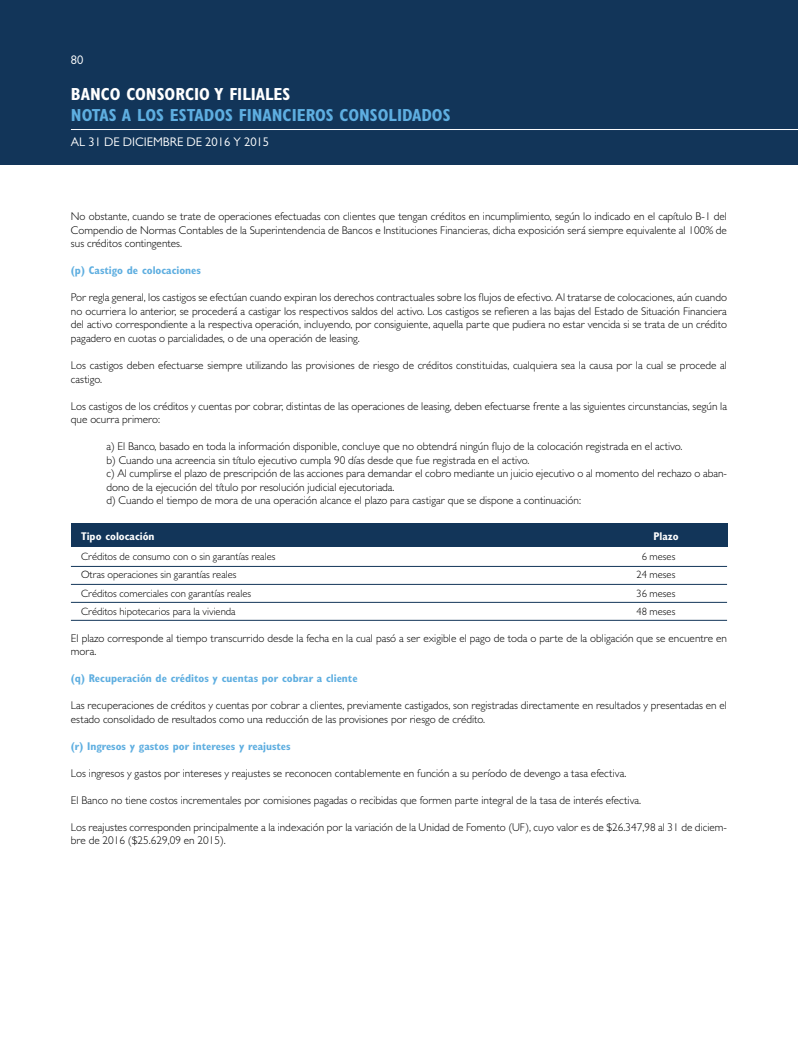
<style>
.page{position:relative;width:798px;height:1046px;background:#fff}
.page>*{position:absolute;margin:0;border:0;box-sizing:border-box;transform-origin:0 0}
.t1{font:700 condensed 17.5px "Gill Sans MT Pro";color:#5eaee0}
.t2{font:700 condensed 17.5px "Gill Sans MT Pro";color:#fff}
.t3{font:12.5px "Gill Sans MT Pro";color:#fff}
.t4{font:300 11.25px/13.5px "Gill Sans MT Pro";color:#000}
.t5{font:700 condensed 11.25px "Gill Sans MT Pro";color:#5eaee0}
.t6{font:700 condensed 11.25px "Gill Sans MT Pro";color:#fff}
.t7{font:300 10.62px/18.1px "Gill Sans MT Pro";color:#000}
</style>
<div class="page">
<div style="left:0;top:0;width:797px;height:165px;background:#123559"></div>
<hr style="left:71px;top:129px;width:726px;height:1px;background:#fff">
<div style="left:71px;top:523px;width:655px;height:23px;background:#123559"></div>
<hr style="left:71px;top:566px;width:655px;height:1px;background:#123559">
<hr style="left:71px;top:584px;width:655px;height:1px;background:#123559">
<hr style="left:71px;top:602px;width:655px;height:1px;background:#123559">
<hr style="left:71px;top:620px;width:655px;height:1px;background:#123559">
<p class="t3" style="left:71px;top:52px;width:14px">80</p>
<h1 class="t2" style="left:71px;top:83px;width:221px">BANCO CONSORCIO Y FILIALES</h1>
<h1 class="t1" style="left:71px;top:104px;width:381px">NOTAS A LOS ESTADOS FINANCIEROS CONSOLIDADOS</h1>
<p class="t3" style="left:71px;top:134px;width:60px">AL 31 DE DICIEMBRE</p>
<p class="t3" style="left:186px;top:134px;width:84px">DE 2016 Y 2015</p>
<p class="t4" style="left:71px;top:210px;width:657px;text-align:justify">No obstante, cuando se trate de operaciones efectuadas con clientes que tengan créditos en incumplimiento, según lo indicado en el capítulo B-1 del Compendio de Normas Contables de la Superintendencia de Bancos e Instituciones Financieras, dicha exposición será siempre equivalente al 100% de sus créditos contingentes.</p>
<p class="t5" style="left:71px;top:264px;width:131px">(p) Castigo de colocaciones</p>
<p class="t4" style="left:71px;top:291px;width:657px;text-align:justify">Por regla general, los castigos se efectúan cuando expiran los derechos contractuales sobre los flujos de efectivo. Al tratarse de colocaciones, aún cuando no ocurriera lo anterior, se procederá a castigar los respectivos saldos del activo. Los castigos se refieren a las bajas del Estado de Situación Financiera del activo correspondiente a la respectiva operación, incluyendo, por consiguiente, aquella parte que pudiera no estar vencida si se trata de un crédito pagadero en cuotas o parcialidades, o de una operación de leasing.</p>
<p class="t4" style="left:71px;top:358px;width:657px">Los castigos deben efectuarse siempre utilizando las provisiones de riesgo de créditos constituidas, cualquiera sea la causa por la cual se procede al castigo.</p>
<p class="t4" style="left:71px;top:399px;width:657px">Los castigos de los créditos y cuentas por cobrar, distintas de las operaciones de leasing, deben efectuarse frente a las siguientes circunstancias, según la que ocurra primero:</p>
<p class="t4" style="left:106px;top:439px;width:622px">a) El Banco, basado en toda la información disponible, concluye que no obtendrá ningún flujo de la colocación registrada en el activo.<br>b) Cuando una acreencia sin título ejecutivo cumpla 90 días desde que fue registrada en el activo.<br>c) Al cumplirse el plazo de prescripción de las acciones para demandar el cobro mediante un juicio ejecutivo o al momento del rechazo o aban&shy;dono de la ejecución del título por resolución judicial ejecutoriada.<br>d) Cuando el tiempo de mora de una operación alcance el plazo para castigar que se dispone a continuación:</p>
<p class="t6" style="left:81px;top:529px;width:75px">Tipo colocación</p>
<p class="t7" style="left:81px;top:547px;width:196px">Créditos de consumo con o sin garantías reales Otras operaciones sin garantías reales<br>Créditos comerciales con garantías reales Créditos hipotecarios para la vivienda</p>
<p class="t6" style="left:653px;top:529px;width:27px">Plazo</p>
<p class="t7" style="left:636px;top:547px;width:41px;text-align:center">6 meses<br>24 meses<br>36 meses<br>48 meses</p>
<p class="t4" style="left:71px;top:631px;width:657px">El plazo corresponde al tiempo transcurrido desde la fecha en la cual pasó a ser exigible el pago de toda o parte de la obligación que se encuentre en mora.</p>
<p class="t5" style="left:71px;top:671px;width:288px">(q) Recuperación de créditos y cuentas por cobrar a cliente</p>
<p class="t4" style="left:71px;top:698px;width:657px">Las recuperaciones de créditos y cuentas por cobrar a clientes, previamente castigados, son registradas directamente en resultados y presentadas en el estado consolidado de resultados como una reducción de las provisiones por riesgo de crédito.</p>
<p class="t5" style="left:71px;top:739px;width:221px">(r) Ingresos y gastos por intereses y reajustes</p>
<p class="t4" style="left:71px;top:766px;width:556px">Los ingresos y gastos por intereses y reajustes se reconocen contablemente en función a su período de devengo a tasa efectiva.</p>
<p class="t4" style="left:71px;top:793px;width:571px">El Banco no tiene costos incrementales por comisiones pagadas o recibidas que formen parte integral de la tasa de interés efectiva.</p>
<p class="t4" style="left:71px;top:820px;width:657px">Los reajustes corresponden principalmente a la indexación por la variación de la Unidad de Fomento (UF), cuyo valor es de $26.347,98 al 31 de diciem&shy;bre de 2016 ($25.629,09 en 2015).</p>
</div>
